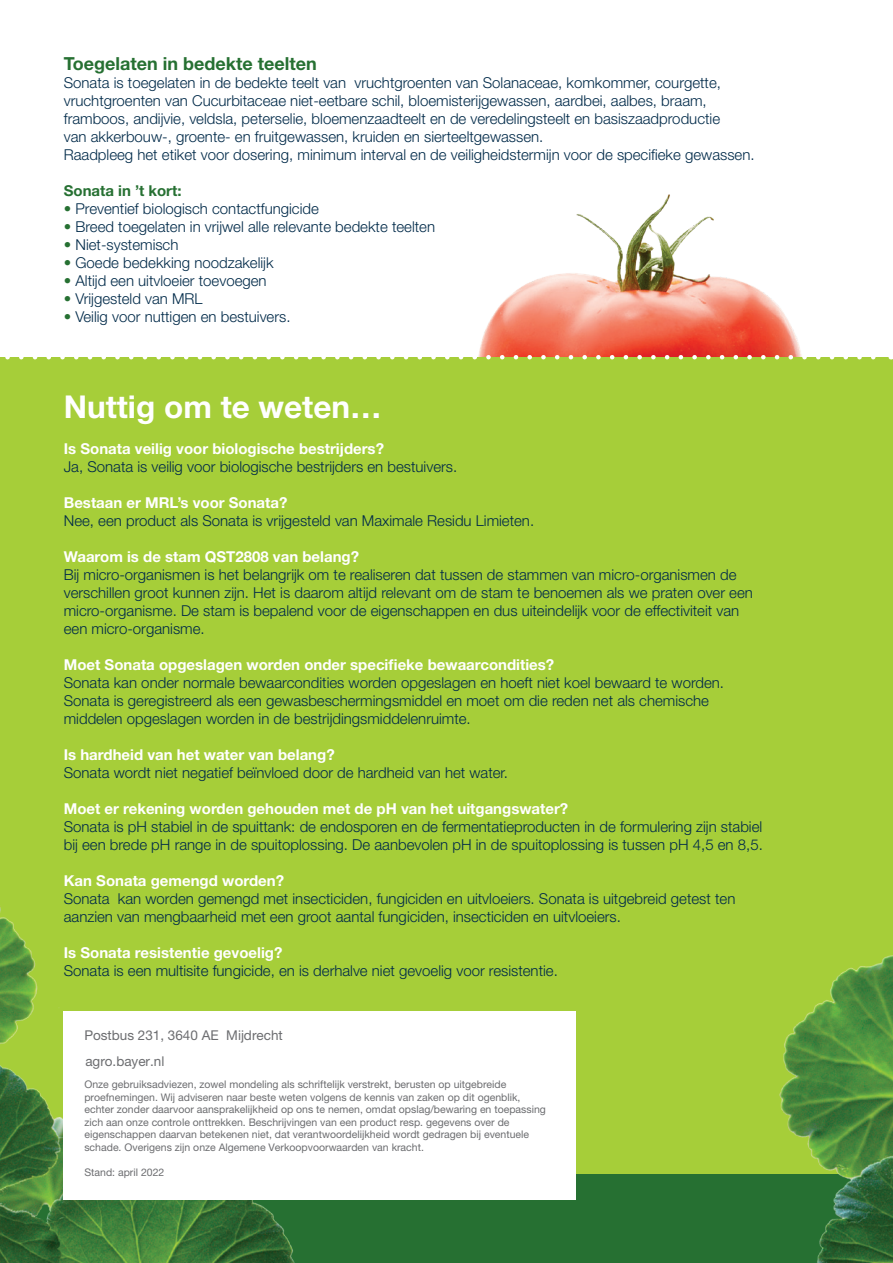
<style>
.page{position:relative;width:893px;height:1263px;background:#fff}
.page>*{position:absolute;margin:0;border:0;box-sizing:border-box;transform-origin:0 0}
.t1{font:700 31.5px "Helvetica Neue LT Std";color:#fff}
.t2{font:700 18px "Helvetica Neue LT Std";color:#267032}
.t3{font:300 15px/18px "Helvetica Neue LT Std";color:#002a49}
.t4{font:700 15px "Helvetica Neue LT Std";color:#fff}
.t5{font:700 15px "Helvetica Neue LT Std";color:#267032}
.t6{font:13.5px "Helvetica Neue LT Pro";color:#6c6d70}
.t7{font:10.5px/12.6px "Helvetica Neue LT Pro";color:#6c6d70}
.s1{color:#267032}
</style>
<div class="page">
<img style="left:479px;top:194px;width:232px;height:161px">
<div style="left:0;top:357px;width:893px;height:820px;background:#a6ce39"></div>
<svg style="left:711px;top:217px;width:182px;height:143px"></svg>
<div style="left:0;top:1174px;width:893px;height:89px;background:#267032"></div>
<img style="left:0;top:907px;width:299px;height:356px">
<img style="left:779px;top:955px;width:114px;height:308px">
<svg style="left:5px;top:355px;width:879px;height:4px"></svg>
<div style="left:64px;top:1011px;width:512px;height:188px;background:#fff"></div>
<p class="t2" style="left:64px;top:53px;width:254px">Toegelaten in bedekte teelten</p>
<p class="t3" style="left:64px;top:74px;width:692px">Sonata is toegelaten in de bedekte teelt van vruchtgroenten van Solanaceae, komkommer, courgette, vruchtgroenten van Cucurbitaceae niet-eetbare schil, bloemisterijgewassen, aardbei, aalbes, braam, framboos, andijvie, veldsla, peterselie, bloemenzaadteelt en de veredelingsteelt en basiszaadproductie<br>van akkerbouw-, groente- en fruitgewassen, kruiden en sierteeltgewassen.<br>Raadpleeg het etiket voor dosering, minimum interval en de veiligheidstermijn voor de specifieke gewassen.</p>
<p class="t5" style="left:64px;top:182px;width:119px">Sonata in ’t kort:</p>
<p class="t3" style="left:64px;top:200px;width:257px"><span class="s1">•</span> Preventief biologisch contactfungicide</p>
<p class="t3" style="left:64px;top:218px;width:373px"><span class="s1">•</span> Breed toegelaten in vrijwel alle relevante bedekte teelten</p>
<p class="t3" style="left:64px;top:236px;width:116px"><span class="s1">•</span> Niet-systemisch</p>
<p class="t3" style="left:64px;top:254px;width:211px"><span class="s1">•</span> Goede bedekking noodzakelijk</p>
<p class="t3" style="left:64px;top:272px;width:204px"><span class="s1">•</span> Altijd een uitvloeier toevoegen</p>
<p class="t3" style="left:64px;top:290px;width:140px"><span class="s1">•</span> Vrijgesteld van MRL</p>
<p class="t3" style="left:64px;top:308px;width:228px"><span class="s1">•</span> Veilig voor nuttigen en bestuivers.</p>
<h1 class="t1" style="left:64px;top:387px;width:319px">Nuttig om te weten…</h1>
<p class="t4" style="left:64px;top:439px;width:322px">Is Sonata veilig voor biologische bestrijders?</p>
<p class="t3" style="left:64px;top:457px;width:395px">Ja, Sonata is veilig voor biologische bestrijders en bestuivers.</p>
<p class="t4" style="left:64px;top:493px;width:225px">Bestaan er MRL’s voor Sonata?</p>
<p class="t3" style="left:64px;top:511px;width:472px">Nee, een product als Sonata is vrijgesteld van Maximale Residu Limieten.</p>
<p class="t4" style="left:64px;top:547px;width:297px">Waarom is de stam QST2808 van belang?</p>
<p class="t3" style="left:64px;top:565px;width:691px">Bij micro-organismen is het belangrijk om te realiseren dat tussen de stammen van micro-organismen de verschillen groot kunnen zijn. Het is daarom altijd relevant om de stam te benoemen als we praten over een micro-organisme. De stam is bepalend voor de eigenschappen en dus uiteindelijk voor de effectiviteit van een micro-organisme.</p>
<p class="t4" style="left:64px;top:655px;width:492px">Moet Sonata opgeslagen worden onder specifieke bewaarcondities?</p>
<p class="t3" style="left:64px;top:673px;width:662px">Sonata kan onder normale bewaarcondities worden opgeslagen en hoeft niet koel bewaard te worden.<br>Sonata is geregistreerd als een gewasbeschermingsmiddel en moet om die reden net als chemische middelen opgeslagen worden in de bestrijdingsmiddelenruimte.</p>
<p class="t4" style="left:64px;top:745px;width:272px">Is hardheid van het water van belang?</p>
<p class="t3" style="left:64px;top:763px;width:446px">Sonata wordt niet negatief beïnvloed door de hardheid van het water.</p>
<p class="t4" style="left:64px;top:799px;width:506px">Moet er rekening worden gehouden met de pH van het uitgangswater?</p>
<p class="t3" style="left:64px;top:817px;width:701px">Sonata is pH stabiel in de spuittank: de endosporen en de fermentatieproducten in de formulering zijn stabiel bij een brede pH range in de spuitoplossing. De aanbevolen pH in de spuitoplossing is tussen pH 4,5 en 8,5.</p>
<p class="t4" style="left:64px;top:871px;width:222px">Kan Sonata gemengd worden?</p>
<p class="t3" style="left:64px;top:889px;width:673px">Sonata kan worden gemengd met insecticiden, fungiciden en uitvloeiers. Sonata is uitgebreid getest ten aanzien van mengbaarheid met een groot aantal fungiciden, insecticiden en uitvloeiers.</p>
<p class="t4" style="left:64px;top:943px;width:220px">Is Sonata resistentie gevoelig?</p>
<p class="t3" style="left:64px;top:961px;width:496px">Sonata is een multisite fungicide, en is derhalve niet gevoelig voor resistentie.</p>
<p class="t6" style="left:84px;top:1027px;width:200px">Postbus 231, 3640 AE Mijdrecht</p>
<p class="t6" style="left:85px;top:1053px;width:81px">agro.bayer.nl</p>
<p class="t7" style="left:84px;top:1078px;width:463px">Onze gebruiksadviezen, zowel mondeling als schriftelijk verstrekt, berusten op uitgebreide proefnemingen. Wij adviseren naar beste weten volgens de kennis van zaken op dit ogenblik, echter zonder daarvoor aansprakelijkheid op ons te nemen, omdat opslag/bewaring en toepassing zich aan onze controle onttrekken. Beschrijvingen van een product resp. gegevens over de eigenschappen daarvan betekenen niet, dat verantwoordelijkheid wordt gedragen bij eventuele schade. Overigens zijn onze Algemene Verkoopvoorwaarden van kracht.</p>
<p class="t7" style="left:84px;top:1166px;width:81px">Stand: april 2022</p>
</div>
